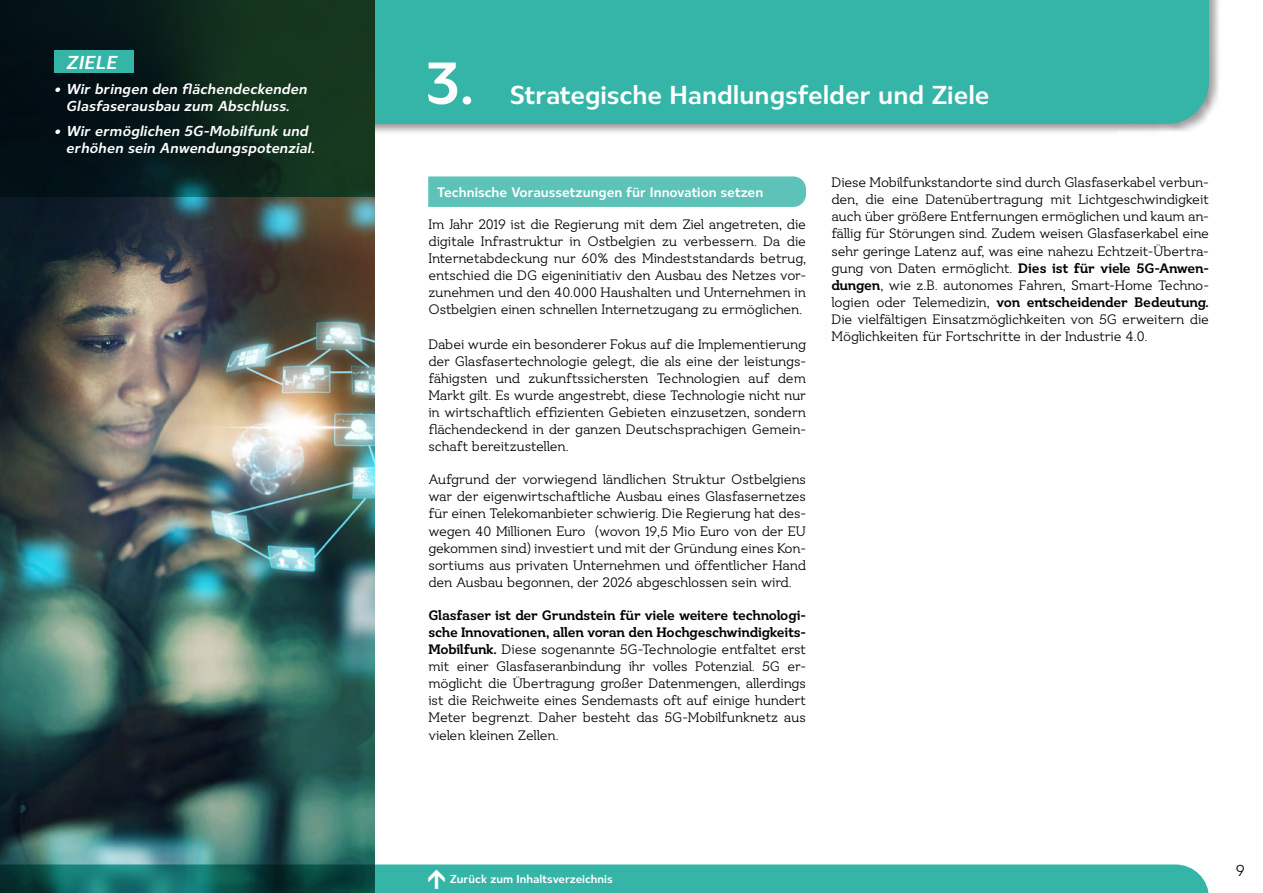
<style>
.page{position:relative;width:1263px;height:893px;background:#fff}
.page>*{position:absolute;margin:0;border:0;box-sizing:border-box;transform-origin:0 0}
.t1{font:700 61.5px "Ostbe Sans";color:#fff}
.t2{font:700 27px "Ostbe Sans";color:#fff}
.t3{font:italic 700 19.5px "Ostbe Sans";color:#fff}
.t4{font:16.5px "Ostbe Sans";color:#000}
.t5{font:italic 700 15px/16.5px "Ostbe Sans";color:#fff;text-align:center}
.t6{font:14.25px/17.1px "Ostbe Serif";letter-spacing:-.01em;color:#000;text-align:justify}
.t7{font:700 14.25px "Ostbe Sans";color:#fff}
.t8{font:700 12px "Ostbe Sans";color:#fff}
.s1{font-weight:700}
</style>
<div class="page">
<div style="left:0;top:0;width:1221px;height:135px;background:#000;opacity:.4"></div>
<div style="left:374px;top:0;width:835px;height:124px;background:#35b5a7"></div>
<div style="left:428px;top:176px;width:378px;height:31px;background:#5dc3b8"></div>
<img style="left:0;top:197px;width:374px;height:667px">
<div style="left:0;top:0;width:374px;height:197px;background:linear-gradient(to right,#000815,#193d21)"></div>
<div style="left:54px;top:50px;width:79px;height:23px;background:#35b5a7"></div>
<svg style="left:0;top:864px;width:1209px;height:29px;background:#2d9a8f"></svg>
<h3 class="t3" style="left:66px;top:51px;width:57px">ZIELE</h3>
<p class="t5" style="left:54px;top:81px;width:258px">• Wir bringen den flächendeckenden<br>Glasfaserausbau zum Abschluss.</p>
<p class="t5" style="left:66px;top:123px;width:253px;text-align:left;text-indent:-12px">• Wir ermöglichen 5G-Mobilfunk und erhöhen sein Anwendungspotenzial.</p>
<h1 class="t1" style="left:425px;top:48px;width:51px">3.</h1>
<h2 class="t2" style="left:510px;top:79px;width:481px">Strategische Handlungsfelder und Ziele</h2>
<p class="t7" style="left:437px;top:185px;width:328px">Technische Voraussetzungen für Innovation setzen</p>
<p class="t6" style="left:428px;top:216px;width:379px">Im Jahr 2019 ist die Regierung mit dem Ziel angetreten, die digitale Infrastruktur in Ostbelgien zu verbessern. Da die Internetabdeckung nur 60% des Mindeststandards betrug, entschied die DG eigeninitiativ den Ausbau des Netzes vor&shy;zunehmen und den 40.000 Haushalten und Unternehmen in Ostbelgien einen schnellen Internetzugang zu ermöglichen.</p>
<p class="t6" style="left:428px;top:336px;width:379px">Dabei wurde ein besonderer Fokus auf die Implementierung der Glasfasertechnologie gelegt, die als eine der leistungs&shy;fähigsten und zukunftssichersten Technologien auf dem Markt gilt. Es wurde angestrebt, diese Technologie nicht nur in wirtschaftlich effizienten Gebieten einzusetzen, sondern flächendeckend in der ganzen Deutschsprachigen Gemein&shy;schaft bereitzustellen.</p>
<p class="t6" style="left:428px;top:472px;width:379px">Aufgrund der vorwiegend ländlichen Struktur Ostbelgiens war der eigenwirtschaftliche Ausbau eines Glasfasernetzes für einen Telekomanbieter schwierig. Die Regierung hat des&shy;wegen 40 Millionen Euro (wovon 19,5 Mio Euro von der EU gekommen sind) investiert und mit der Gründung eines Kon&shy;sortiums aus privaten Unternehmen und öffentlicher Hand den Ausbau begonnen, der 2026 abgeschlossen sein wird.</p>
<p class="t6" style="left:428px;top:607px;width:379px"><span class="s1">Glasfaser ist der Grundstein für viele weitere technologi&shy;sche Innovationen, allen voran den Hochgeschwindigkeits-Mobilfunk.</span> Diese sogenannte 5G-Technologie entfaltet erst mit einer Glasfaseranbindung ihr volles Potenzial. 5G er&shy;möglicht die Übertragung großer Datenmengen, allerdings ist die Reichweite eines Sendemasts oft auf einige hundert Meter begrenzt. Daher besteht das 5G-Mobilfunknetz aus vielen kleinen Zellen.</p>
<p class="t6" style="left:831px;top:175px;width:379px">Diese Mobilfunkstandorte sind durch Glasfaserkabel verbun&shy;den, die eine Datenübertragung mit Lichtgeschwindigkeit auch über größere Entfernungen ermöglichen und kaum an&shy;fällig für Störungen sind. Zudem weisen Glasfaserkabel eine sehr geringe Latenz auf, was eine nahezu Echtzeit-Übertra&shy;gung von Daten ermöglicht. <span class="s1">Dies ist für viele 5G-Anwen&shy;dungen</span>, wie z.B. autonomes Fahren, Smart-Home Techno&shy;logien oder Telemedizin, <span class="s1">von entscheidender Bedeutung.<br></span>Die vielfältigen Einsatzmöglichkeiten von 5G erweitern die Möglichkeiten für Fortschritte in der Industrie 4.0.</p>
<p class="t8" style="left:450px;top:872px;width:165px">Zurück zum Inhaltsverzeichnis</p>
<p class="t4" style="left:1236px;top:861px;width:11px">9</p>
</div>
